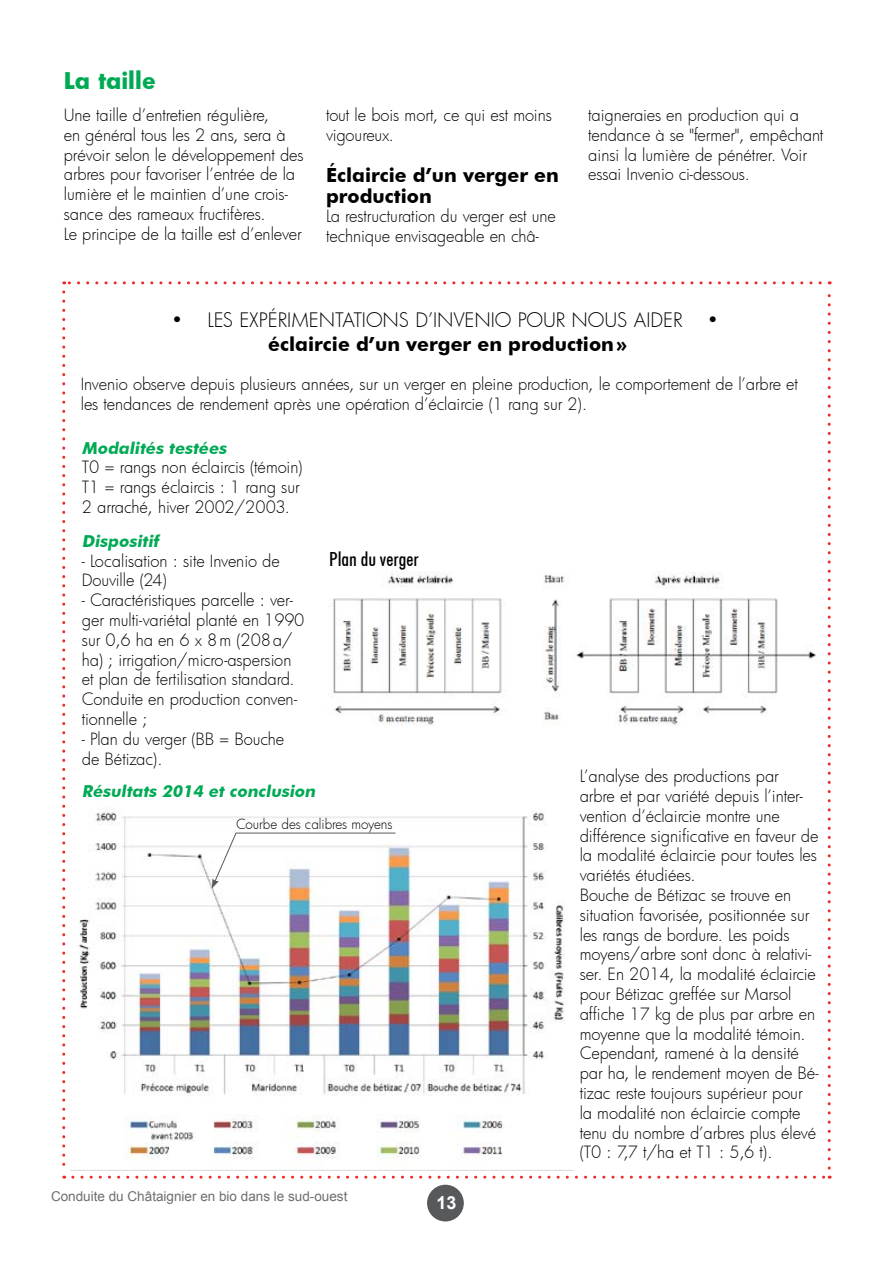
<style>
.page{position:relative;width:893px;height:1263px;background:#fff}
.page>*{position:absolute;margin:0;border:0;box-sizing:border-box;transform-origin:0 0}
.t1{font:700 22.5px "Futura";color:#0a5}
.t2{font:700 19.5px/21px "Futura BT";color:#000}
.t3{font:300 19.5px "Futura";color:#000}
.t4{font:500 condensed 19.5px "Futura BT";color:#000}
.t5{font:700 18px "Arial";color:#fff}
.t6{font:300 16.5px/19.8px "Futura";letter-spacing:-.005em;color:#000}
.t7{font:italic 700 16.5px "Futura BT";color:#0a5}
.t8{font:13.5px "Arial";color:#6d6e71}
.t9{font:300 13.5px "Futura";letter-spacing:-.01em;color:#000}
</style>
<div class="page">
<div style="left:427px;top:1185px;width:37px;height:36px;background:#58595b;border-radius:50%"></div>
<svg style="left:62px;top:292px;width:3px;height:887px"></svg>
<svg style="left:73px;top:1176px;width:757px;height:3px"></svg>
<svg style="left:828px;top:281px;width:3px;height:887px"></svg>
<svg style="left:64px;top:281px;width:756px;height:3px"></svg>
<img style="left:333px;top:572px;width:483px;height:154px">
<img style="left:79px;top:808px;width:486px;height:360px">
<svg style="left:212px;top:832px;width:184px;height:56px"></svg>
<h1 class="t1" style="left:64px;top:65px;width:93px">La taille</h1>
<p class="t6" style="left:64px;top:105px;width:241px">Une taille d’entretien régulière,<br>en général tous les 2 ans, sera à prévoir selon le développement des arbres pour favoriser l’entrée de la lumière et le maintien d’une crois&shy;sance des rameaux fructifères.<br>Le principe de la taille est d’enlever</p>
<p class="t6" style="left:326px;top:105px;width:228px">tout le bois mort, ce qui est moins vigoureux.</p>
<p class="t2" style="left:326px;top:164px;width:234px">Éclaircie d’un verger en production</p>
<p class="t6" style="left:326px;top:206px;width:231px">La restructuration du verger est une technique envisageable en châ-</p>
<p class="t6" style="left:588px;top:105px;width:237px">taigneraies en production qui a tendance à se "fermer", empêchant ainsi la lumière de pénétrer. Voir essai Invenio ci-dessous.</p>
<p class="t3" style="left:171px;top:307px;width:549px">• LES EXPÉRIMENTATIONS D’INVENIO POUR NOUS AIDER •</p>
<p class="t2" style="left:268px;top:333px;width:360px">éclaircie d’un verger en production»</p>
<p class="t6" style="left:81px;top:374px;width:719px">Invenio observe depuis plusieurs années, sur un verger en pleine production, le comportement de l’arbre et les tendances de rendement après une opération d’éclaircie (1 rang sur 2).</p>
<p class="t7" style="left:82px;top:438px;width:149px">Modalités testées</p>
<p class="t6" style="left:82px;top:457px;width:222px">T0 = rangs non éclaircis (témoin)<br>T1 = rangs éclaircis : 1 rang sur<br>2 arraché, hiver 2002/2003.</p>
<p class="t7" style="left:82px;top:531px;width:81px">Dispositif</p>
<p class="t6" style="left:82px;top:550px;width:199px">- Localisation : site Invenio de<br>Douville (24)</p>
<p class="t6" style="left:82px;top:590px;width:224px">- Caractéristiques parcelle : ver&shy;ger multi-variétal planté en 1990 sur 0,6 ha en 6 x 8m (208a/ ha) ; irrigation/micro-aspersion et plan de fertilisation standard.<br>Conduite en production conven&shy;tionnelle ;</p>
<p class="t6" style="left:82px;top:728px;width:204px">- Plan du verger (BB = Bouche de Bétizac).</p>
<p class="t4" style="left:329px;top:547px;width:91px">Plan du verger</p>
<p class="t6" style="left:580px;top:766px;width:240px">L’analyse des productions par<br>arbre et par variété depuis l’inter&shy;vention d’éclaircie montre une différence significative en faveur de la modalité éclaircie pour toutes les variétés étudiées.<br>Bouche de Bétizac se trouve en situation favorisée, positionnée sur les rangs de bordure. Les poids moyens/arbre sont donc à relativi&shy;ser. En 2014, la modalité éclaircie pour Bétizac greffée sur Marsol affiche 17 kg de plus par arbre en moyenne que la modalité témoin.<br>Cependant, ramené à la densité par ha, le rendement moyen de Bé&shy;tizac reste toujours supérieur pour la modalité non éclaircie compte tenu du nombre d’arbres plus élevé (T0 : 7,7 t/ha et T1 : 5,6 t).</p>
<p class="t7" style="left:82px;top:781px;width:238px">Résultats 2014 et conclusion</p>
<p class="t9" style="left:236px;top:815px;width:158px">Courbe des calibres moyens</p>
<p class="t8" style="left:51px;top:1188px;width:298px">Conduite du Châtaignier en bio dans le sud-ouest</p>
<p class="t5" style="left:436px;top:1191px;width:22px">13</p>
</div>
